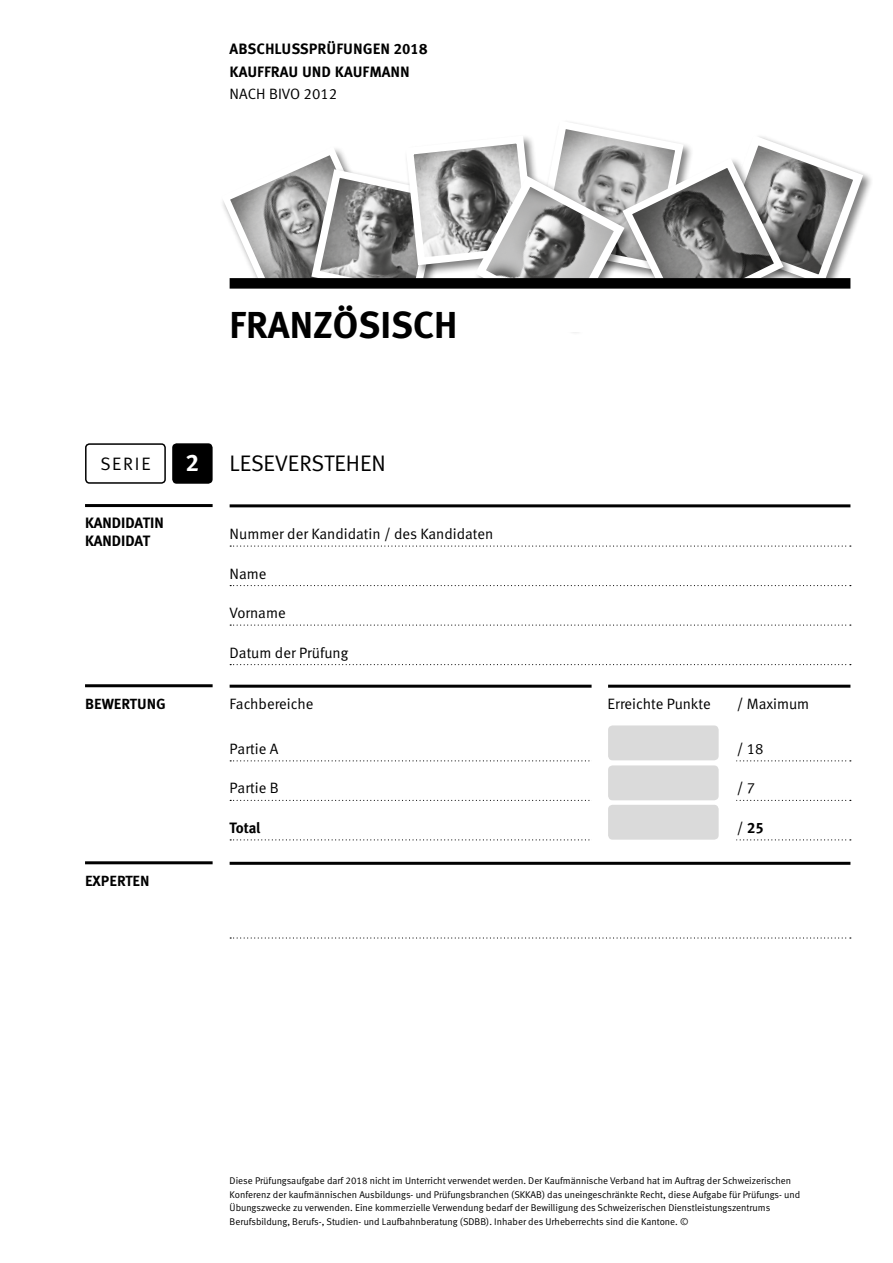
<style>
.page{position:relative;width:893px;height:1263px;background:#fff}
.page>*{position:absolute;margin:0;border:0;box-sizing:border-box;transform-origin:0 0}
.t1{font:37.5px "Meta Bold LF";color:#000}
.t2{font:24px "Meta Bold LF Caps";color:#fff}
.t3{font:22.5px "Meta Normal LF";color:#000}
.t4{font:18px "Meta Normal LF";letter-spacing:.1em;color:#000}
.t5{font:15px "Meta Normal LF";color:#000}
.t6{font:15px "Meta Bold LF Caps";color:#000}
.t7{font:15px/18px "Meta Bold LF";color:#000}
.t8{font:14.7px "Meta Bold LF Caps";color:#000}
.t9{font:9.75px/13.5px "Meta Normal LF";color:#000}
.s1{font-family:"Meta Normal LF"}
</style>
<div class="page">
<svg style="left:222px;top:122px;width:646px;height:161px"></svg>
<div style="left:172px;top:443px;width:41px;height:41px;background:#000;border-radius:4px"></div>
<div style="left:85px;top:443px;width:81px;height:41px;border:2px solid #000;border-radius:4px"></div>
<hr style="left:230px;top:504px;width:620px;height:3px;background:#000">
<svg style="left:230px;top:545px;width:621px;height:2px"></svg>
<svg style="left:230px;top:585px;width:621px;height:1px"></svg>
<svg style="left:230px;top:624px;width:621px;height:2px"></svg>
<svg style="left:230px;top:664px;width:621px;height:1px"></svg>
<hr style="left:85px;top:504px;width:128px;height:3px;background:#000">
<div style="left:230px;top:278px;width:620px;height:11px;background:#000"></div>
<hr style="left:230px;top:862px;width:620px;height:3px;background:#000">
<svg style="left:230px;top:937px;width:621px;height:1px"></svg>
<hr style="left:230px;top:685px;width:620px;height:3px;background:#000">
<svg style="left:230px;top:760px;width:621px;height:1px"></svg>
<svg style="left:230px;top:800px;width:621px;height:1px"></svg>
<svg style="left:230px;top:839px;width:621px;height:1px"></svg>
<hr style="left:85px;top:684px;width:128px;height:3px;background:#000">
<div style="left:592px;top:680px;width:16px;height:169px;background:#fff"></div>
<div style="left:720px;top:691px;width:16px;height:157px;background:#fff"></div>
<hr style="left:85px;top:861px;width:128px;height:3px;background:#000">
<div style="left:605px;top:721px;width:120px;height:127px;background:#fff"></div>
<div style="left:608px;top:725px;width:111px;height:35px;background:#dadada;border-radius:4px"></div>
<div style="left:608px;top:765px;width:111px;height:35px;background:#dadada;border-radius:4px"></div>
<div style="left:608px;top:805px;width:111px;height:35px;background:#dadada;border-radius:4px"></div>
<p class="t6" style="left:230px;top:40px;width:199px">ABSCHLUSSPRÜFUNGEN 2018</p>
<p class="t6" style="left:230px;top:63px;width:182px">KAUFFRAU UND KAUFMANN</p>
<p class="t5" style="left:230px;top:85px;width:109px">NACH BIVO 2012</p>
<p class="t1" style="left:230px;top:303px;width:229px">FRANZÖSISCH</p>
<p class="t4" style="left:100px;top:453px;width:52px">SERIE</p>
<p class="t2" style="left:186px;top:448px;width:15px">2</p>
<p class="t7" style="left:85px;top:514px;width:80px">KANDIDATIN<br>KANDIDAT</p>
<p class="t8" style="left:85px;top:695px;width:82px">BEWERTUNG</p>
<p class="t8" style="left:85px;top:872px;width:66px">EXPERTEN</p>
<p class="t3" style="left:230px;top:450px;width:158px">LESEVERSTEHEN</p>
<p class="t5" style="left:230px;top:525px;width:265px">Nummer der Kandidatin / des Kandidaten</p>
<p class="t5" style="left:230px;top:565px;width:39px">Name</p>
<p class="t5" style="left:230px;top:604px;width:58px">Vorname</p>
<p class="t5" style="left:230px;top:644px;width:120px">Datum der Prüfung</p>
<p class="t5" style="left:230px;top:695px;width:85px">Fachbereiche</p>
<p class="t5" style="left:608px;top:695px;width:105px">Erreichte Punkte</p>
<p class="t5" style="left:737px;top:695px;width:74px">/ Maximum</p>
<p class="t5" style="left:230px;top:740px;width:50px">Partie A</p>
<p class="t5" style="left:737px;top:740px;width:28px">/ 18</p>
<p class="t5" style="left:230px;top:779px;width:51px">Partie B</p>
<p class="t5" style="left:737px;top:779px;width:20px">/ 7</p>
<p class="t7" style="left:230px;top:818px;width:32px">Total</p>
<p class="t6" style="left:737px;top:819px;width:29px"><span class="s1">/</span> 25</p>
<p class="t9" style="left:230px;top:1174px;width:572px">Diese Prüfungsaufgabe darf 2018 nicht im Unterricht verwendet werden. Der Kaufmännische Verband hat im Auftrag der Schweizerischen Konferenz der kaufmännischen Ausbildungs- und Prüfungsbranchen (SKKAB) das uneingeschränkte Recht, diese Aufgabe für Prüfungs- und Übungszwecke zu verwenden. Eine kommerzielle Verwendung bedarf der Bewilligung des Schweizerischen Dienstleistungszentrums Berufsbildung, Berufs-, Studien- und Laufbahnberatung (SDBB). Inhaber des Urheberrechts sind die Kantone. ©</p>
</div>
